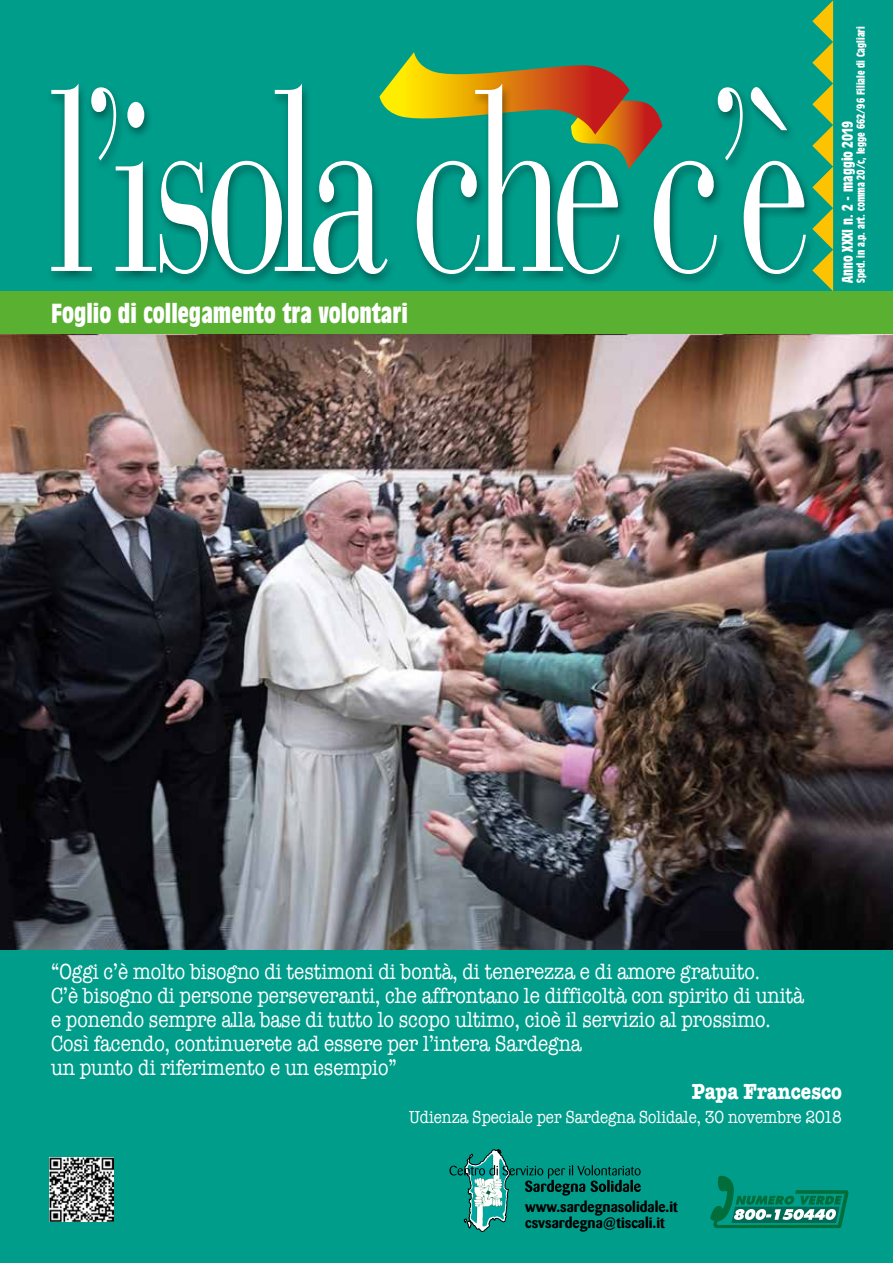
<style>
.page{position:relative;width:893px;height:1263px;background:#fff}
.page>*{position:absolute;margin:0;border:0;box-sizing:border-box;transform-origin:0 0}
.t1{font:255px "Bauer Bodoni";letter-spacing:-.07em;color:#fff;scale:.65 1}
.t2{font:700 condensed 27px "Antique Olive";color:#fff}
.t3{font:22.5px/24px "American Typewriter";color:#fff;scale:.85 1}
.t4{font:700 22.5px "American Typewriter";color:#fff;scale:.85 1}
.t5{font:18px "American Typewriter";color:#fff;scale:.85 1}
.t6{font:700 15px/16.5px "Barmeno";color:#000}
.t7{font:700 condensed 15px "Antique Olive";color:#fff}
.t8{font:700 condensed 11.25px "Antique Olive";color:#fff}
</style>
<div class="page">
<img style="left:0;top:335px;width:893px;height:615px">
<div style="left:0;top:950px;width:893px;height:313px;background:#009d8b"></div>
<div style="left:0;top:0;width:893px;height:291px;background:#009d8b"></div>
<svg style="left:812px;top:0;width:21px;height:291px"></svg>
<svg style="left:390px;top:52px;width:233px;height:30px"></svg>
<div style="left:46px;top:82px;width:770px;height:205px;background:#000;opacity:.42"></div>
<div style="left:0;top:291px;width:893px;height:43px;background:#5ab031"></div>
<img style="left:50px;top:1158px;width:64px;height:63px">
<svg style="left:710px;top:1176px;width:139px;height:52px"></svg>
<svg style="left:449px;top:1149px;width:192px;height:82px"></svg>
<h1 class="t1" style="left:49px;top:31px;width:1174px">l’isola che c’è</h1>
<p class="t2" style="left:51px;top:299px;width:358px">Foglio di collegamento tra volontari</p>
<p class="t8" style="left:854px;top:283px;width:258px;rotate:-90deg">Sped. in a.p. art. comma 20/c, legge 662/96 Filiale di Cagliari</p>
<p class="t7" style="left:839px;top:283px;width:163px;rotate:-90deg">Anno XXXI n. 2 - maggio 2019</p>
<p class="t3" style="left:51px;top:958px;width:887px">“Oggi c’è molto bisogno di testimoni di bontà, di tenerezza e di amore gratuito.<br>C’è bisogno di persone perseveranti, che affrontano le difficoltà con spirito di unità e ponendo sempre alla base di tutto lo scopo ultimo, cioè il servizio al prossimo.<br>Così facendo, continuerete ad essere per l’intera Sardegna<br>un punto di riferimento e un esempio”</p>
<p class="t4" style="left:692px;top:1072px;width:178px">Papa Francesco</p>
<p class="t5" style="left:409px;top:1103px;width:511px">Udienza Speciale per Sardegna Solidale, 30 novembre 2018</p>
<p class="t6" style="left:525px;top:1198px;width:154px">www.sardegnasolidale.it csvsardegna@tiscali.it</p>
</div>
